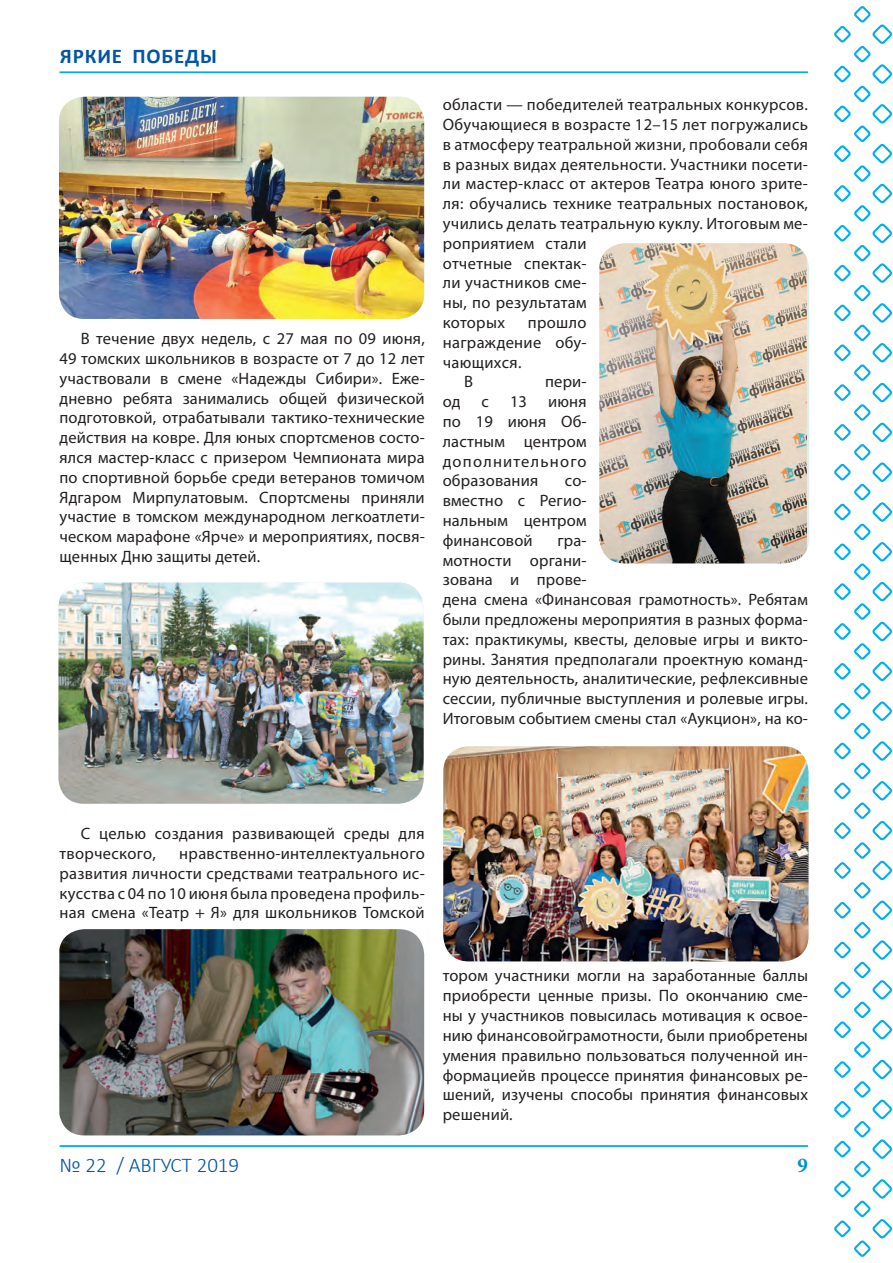
<style>
.page{position:relative;width:893px;height:1263px;background:#fff}
.page>*{position:absolute;margin:0;border:0;box-sizing:border-box;transform-origin:0 0}
.t1{font:300 21px "Calibri";color:#0156a8}
.Рубрика_синяя{font:700 21px "Calibri";letter-spacing:.04em;color:#0154a6}
.t2{font:700 21px "Minion Pro";color:#0090d5}
.Основа{font:16.5px/19.8px "Myriad Pro";letter-spacing:.015em;color:#231f20;text-align:justify}
</style>
<div class="page">
<svg style="left:834px;top:6px;width:58px;height:1251px"></svg>
<hr style="left:60px;top:71px;width:748px;height:2px;background:#00aced">
<hr style="left:60px;top:1145px;width:748px;height:2px;background:#00aced">
<img style="left:59px;top:97px;width:365px;height:222px">
<img style="left:58px;top:583px;width:366px;height:221px">
<img style="left:59px;top:929px;width:365px;height:206px">
<img style="left:599px;top:243px;width:208px;height:320px">
<img style="left:443px;top:746px;width:365px;height:215px">
<p class="Рубрика_синяя" style="left:60px;top:42px;width:158px">ЯРКИЕ ПОБЕДЫ</p>
<p class="Основа" style="left:60px;top:328px;width:367px;text-indent:21px">В течение двух недель, с 27 мая по 09 июня, 49 томских школьников в возрасте от 7 до 12 лет участвовали в смене «Надежды Сибири». Еже&shy;дневно ребята занимались общей физической подготовкой, отрабатывали тактико-технические действия на ковре. Для юных спортсменов состо&shy;ялся мастер-класс с призером Чемпионата мира по спортивной борьбе среди ветеранов томичом Ядгаром Мирпулатовым. Спортсмены приняли участие в томском международном легкоатлети&shy;ческом марафоне «Ярче» и мероприятиях, посвя&shy;щенных Дню защиты детей.</p>
<p class="Основа" style="left:443px;top:94px;width:367px;text-align:left">области — победителей театральных конкурсов.<br>Обучающиеся в возрасте 12–15 лет погружались в атмосферу театральной жизни, пробовали себя в разных видах деятельности. Участники посети&shy;ли мастер-класс от актеров Театра юного зрите&shy;ля: обучались технике театральных постановок, учились делать театральную куклу. Итоговым ме&shy;роприятием стали<br>отчетные спектак-<br>ли участников сме-<br>ны, по результатам<br>которых</p>
<p class="Основа" style="left:443px;top:312px;width:145px;text-indent:85px">прошло награждение обу&shy;чающихся.</p>
<p class="Основа" style="left:464px;top:372px;width:10px">В</p>
<p class="Основа" style="left:545px;top:372px;width:43px">пери-</p>
<p class="Основа" style="left:443px;top:391px;width:19px">од</p>
<p class="Основа" style="left:482px;top:391px;width:9px">с</p>
<p class="Основа" style="left:510px;top:391px;width:19px">13</p>
<p class="Основа" style="left:443px;top:391px;width:145px;text-indent:105px">июня по 19 июня Об&shy;ластным центром дополнительного образования</p>
<p class="Основа" style="left:443px;top:471px;width:145px;text-indent:122px">со&shy;вместно с Регио&shy;нальным центром финансовой</p>
<p class="Основа" style="left:443px;top:530px;width:367px;text-align:left;text-indent:115px">гра-<br>мотности органи-<br>зована и прове-<br>дена смена «Финансовая грамотность». Ребятам были предложены мероприятия в разных форма&shy;тах: практикумы, квесты, деловые игры и викто&shy;рины. Занятия предполагали проектную команд&shy;ную деятельность, аналитические, рефлексивные сессии, публичные выступления и ролевые игры.<br>Итоговым событием смены стал «Аукцион», на ко-</p>
<p class="Основа" style="left:60px;top:823px;width:367px;text-indent:21px">С целью создания развивающей среды для творческого,</p>
<p class="Основа" style="left:60px;top:843px;width:367px;text-indent:120px">нравственно-интеллектуального развития личности средствами театрального ис&shy;кусства с 04 по 10 июня была проведена профиль&shy;ная смена «Театр + Я» для школьников Томской</p>
<p class="Основа" style="left:443px;top:966px;width:367px">тором участники могли на заработанные баллы приобрести ценные призы. По окончанию сме&shy;ны у участников повысилась мотивация к освое&shy;нию финансовойграмотности, были приобретены умения правильно пользоваться полученной ин&shy;формациейв процессе принятия финансовых ре&shy;шений, изучены способы принятия финансовых решений.</p>
<p class="t1" style="left:60px;top:1152px;width:181px">№ 22 / АВГУСТ 2019</p>
<p class="t2" style="left:797px;top:1150px;width:12px">9</p>
</div>
